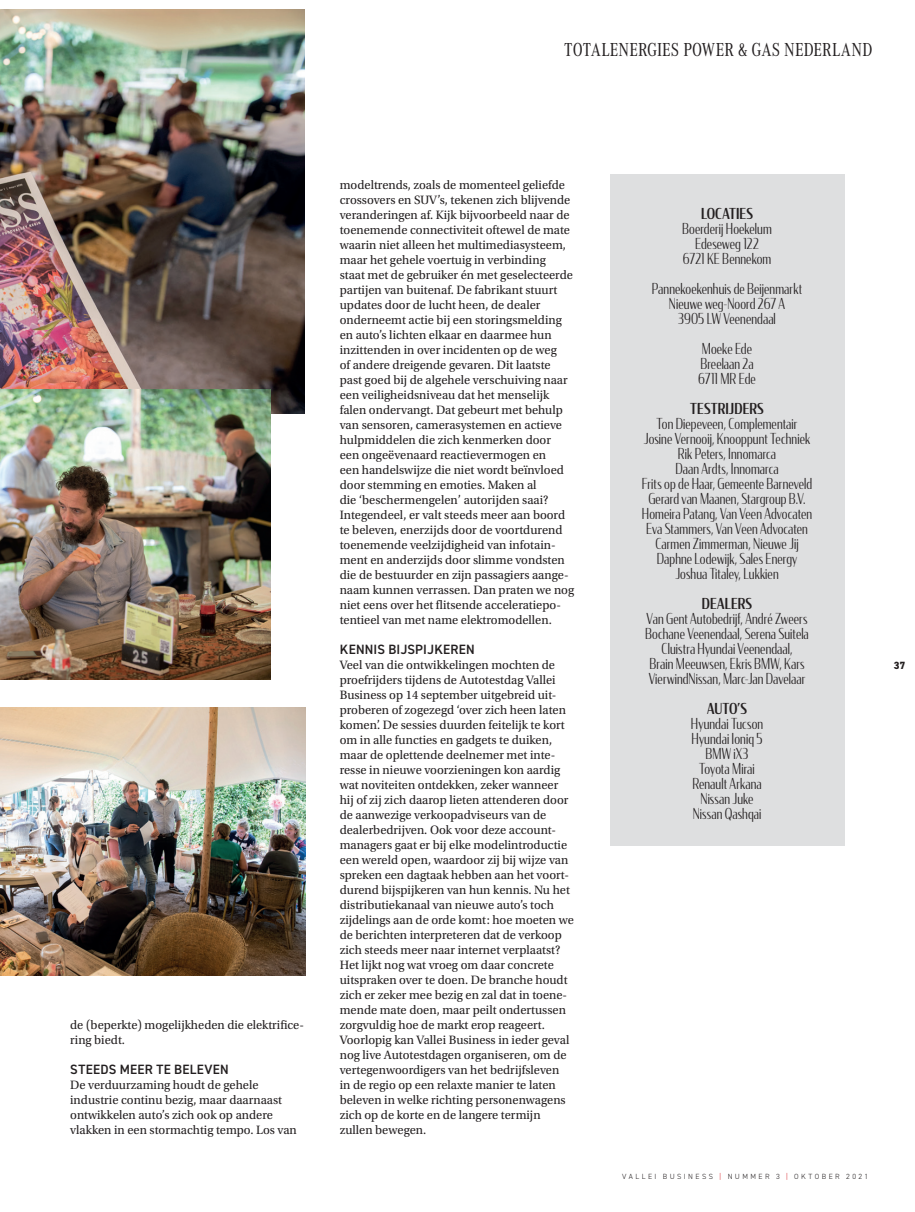
<style>
.page{position:relative;width:915px;height:1212px;background:#fff}
.page>*{position:absolute;margin:0;border:0;box-sizing:border-box;transform-origin:0 0}
.t1{font:19.5px "Corporate A Cond Pro";color:#231f20}
.t2{font:300 15px/15px "Condor Cond";letter-spacing:.01em;color:#231f20;text-align:center;scale:.95 1}
.t3{font:500 15px "Condor Cond";letter-spacing:.01em;color:#231f20;scale:.95 1}
.t4{font:600 13.5px "DIN2014";letter-spacing:.02em;color:#231f20}
.t5{font:12.75px/15px "Utopia Std";color:#231f20}
.t6{font:800 10.5px "DIN2014";color:#231f20}
.t7{font:300 7.5px "DIN2014";letter-spacing:.325em;color:#231f20}
.s1{color:#d81c23}
</style>
<div class="page">
<div style="left:609px;top:174px;width:234px;height:672px;background:#dedfe0"></div>
<img style="left:0;top:9px;width:304px;height:404px">
<img style="left:0;top:390px;width:270px;height:289px">
<img style="left:0;top:708px;width:305px;height:267px">
<h1 class="t1" style="left:564px;top:36px;width:309px">TOTALENERGIES POWER &amp; GAS NEDERLAND</h1>
<p class="t5" style="left:70px;top:1018px;width:235px">de (beperkte) mogelijkheden die elektrifice&shy;ring biedt.</p>
<p class="t4" style="left:70px;top:1060px;width:160px">STEEDS MEER TE BELEVEN</p>
<p class="t5" style="left:70px;top:1078px;width:228px">De verduurzaming houdt de gehele industrie continu bezig, maar daarnaast ontwikkelen auto’s zich ook op andere vlakken in een stormachtig tempo. Los van</p>
<p class="t5" style="left:339px;top:178px;width:236px">modeltrends, zoals de momenteel geliefde crossovers en SUV’s, tekenen zich blijvende veranderingen af. Kijk bijvoorbeeld naar de toenemende connectiviteit oftewel de mate waarin niet alleen het multimediasysteem, maar het gehele voertuig in verbinding<br>staat met de gebruiker én met geselecteerde partijen van buitenaf. De fabrikant stuurt updates door de lucht heen, de dealer onderneemt actie bij een storingsmelding en auto’s lichten elkaar en daarmee hun inzittenden in over incidenten op de weg<br>of andere dreigende gevaren. Dit laatste past goed bij de algehele verschuiving naar een veiligheidsniveau dat het menselijk falen ondervangt. Dat gebeurt met behulp van sensoren, camerasystemen en actieve hulpmiddelen die zich kenmerken door<br>een ongeëvenaard reactievermogen en<br>een handelswijze die niet wordt beïnvloed door stemming en emoties. Maken al<br>die ‘beschermengelen’ autorijden saai?<br>Integendeel, er valt steeds meer aan boord te beleven, enerzijds door de voortdurend toenemende veelzijdigheid van infotain&shy;ment en anderzijds door slimme vondsten die de bestuurder en zijn passagiers aange&shy;naam kunnen verrassen. Dan praten we nog niet eens over het flitsende acceleratiepo&shy;tentieel van met name elektromodellen.</p>
<p class="t4" style="left:340px;top:640px;width:136px">KENNIS BIJSPIJKEREN</p>
<p class="t5" style="left:339px;top:658px;width:236px">Veel van die ontwikkelingen mochten de proefrijders tijdens de Autotestdag Vallei Business op 14 september uitgebreid uit&shy;proberen of zogezegd ‘over zich heen laten komen’. De sessies duurden feitelijk te kort om in alle functies en gadgets te duiken, maar de oplettende deelnemer met inte&shy;resse in nieuwe voorzieningen kon aardig wat noviteiten ontdekken, zeker wanneer hij of zij zich daarop lieten attenderen door de aanwezige verkoopadviseurs van de dealerbedrijven. Ook voor deze account&shy;managers gaat er bij elke modelintroductie een wereld open, waardoor zij bij wijze van spreken een dagtaak hebben aan het voort&shy;durend bijspijkeren van hun kennis. Nu het distributiekanaal van nieuwe auto’s toch zijdelings aan de orde komt: hoe moeten we de berichten interpreteren dat de verkoop zich steeds meer naar internet verplaatst?<br>Het lijkt nog wat vroeg om daar concrete uitspraken over te doen. De branche houdt zich er zeker mee bezig en zal dat in toene&shy;mende mate doen, maar peilt ondertussen zorgvuldig hoe de markt erop reageert.<br>Voorlopig kan Vallei Business in ieder geval nog live Autotestdagen organiseren, om de vertegenwoordigers van het bedrijfsleven<br>in de regio op een relaxte manier te laten beleven in welke richting personenwagens zich op de korte en de langere termijn zullen bewegen.</p>
<p class="t3" style="left:700px;top:204px;width:56px">LOCATIES</p>
<p class="t2" style="left:682px;top:221px;width:96px">Boerderij Hoekelum<br>Edeseweg 122<br>6721 KE Bennekom</p>
<p class="t2" style="left:651px;top:281px;width:160px">Pannekoekenhuis de Beijenmarkt<br>Nieuwe weg-Noord 267 A<br>3905 LW Veenendaal</p>
<p class="t2" style="left:698px;top:341px;width:62px;text-align:left">Moeke Ede<br>Breelaan 2a<br>6711 MR Ede</p>
<p class="t3" style="left:690px;top:399px;width:79px">TESTRIJDERS</p>
<p class="t2" style="left:641px;top:416px;width:181px">Ton Diepeveen, Complementair<br>Josine Vernooij, Knooppunt Techniek<br>Rik Peters, Innomarca<br>Daan Ardts, Innomarca<br>Frits op de Haar, Gemeente Barneveld<br>Gerard van Maanen, Stargroup B.V.<br>Homeira Patang, Van Veen Advocaten<br>Eva Stammers, Van Veen Advocaten<br>Carmen Zimmerman, Nieuwe Jij<br>Daphne Lodewijk, Sales Energy<br>Joshua Titaley, Lukkien</p>
<p class="t3" style="left:701px;top:594px;width:54px">DEALERS</p>
<p class="t2" style="left:645px;top:611px;width:173px">Van Gent Autobedrijf, André Zweers Bochane Veenendaal, Serena Suitela Cluistra Hyundai Veenendaal,<br>Brain Meeuwsen, Ekris BMW, Kars VierwindNissan, Marc-Jan Davelaar</p>
<p class="t3" style="left:706px;top:699px;width:43px">AUTO’S</p>
<p class="t2" style="left:690px;top:716px;width:77px">Hyundai Tucson<br>Hyundai Ioniq 5<br>BMW iX3<br>Toyota Mirai<br>Renault Arkana<br>Nissan Juke<br>Nissan Qashqai</p>
<p class="t6" style="left:893px;top:658px;width:13px">37</p>
<p class="t7" style="left:622px;top:1172px;width:247px">VALLEI BUSINESS <span class="s1">|</span> NUMMER 3 <span class="s1">|</span> OKTOBER 2021</p>
</div>
